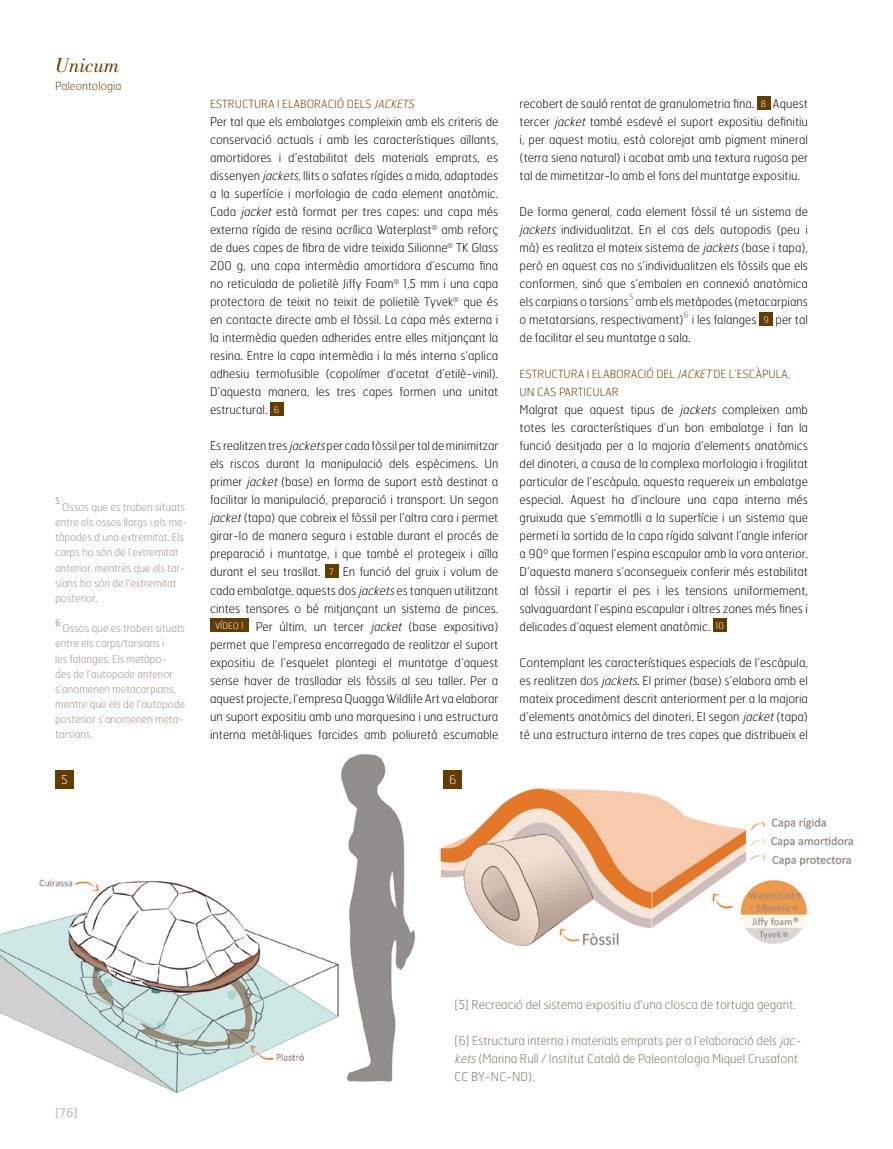
<style>
.page{position:relative;width:893px;height:1149px;background:#fff}
.page>*{position:absolute;margin:0;border:0;box-sizing:border-box;transform-origin:0 0}
.t1{font:italic 21px "Bodoni Std";color:#643c00}
.t2{font:100 12.15px/18px "Hermes";color:#80715d}
.t3{font:100 12px/18px "Hermes";color:#000;text-align:justify}
.t4{font:12px "Hermes";color:#c6c6c6}
.t5{font:100 12px "Hermes";color:#fff}
.t6{font:100 11.25px/18px "Hermes";color:#643c00}
.t7{font:100 10.65px/15.1px "Hermes";color:#998e7d}
.t8{font:8.7px "Hermes";color:#b3aa9e}
.s1{font-style:italic}
.s2{font-size:9px;color:#fff}
</style>
<div class="page">
<img style="left:440px;top:788px;width:414px;height:158px">
<img style="left:0;top:753px;width:415px;height:340px">
<div style="left:55px;top:769px;width:19px;height:19px;background:#643c00"></div>
<div style="left:443px;top:769px;width:19px;height:19px;background:#643c00"></div>
<div style="left:270px;top:402px;width:13px;height:14px;background:#643c00"></div>
<div style="left:325px;top:564px;width:13px;height:14px;background:#643c00"></div>
<div style="left:210px;top:618px;width:39px;height:14px;background:#643c00"></div>
<div style="left:757px;top:96px;width:13px;height:14px;background:#643c00"></div>
<div style="left:759px;top:312px;width:14px;height:14px;background:#643c00"></div>
<div style="left:713px;top:618px;width:13px;height:14px;background:#643c00"></div>
<h1 class="t1" style="left:55px;top:53px;width:66px">Unicum</h1>
<p class="t6" style="left:55px;top:77px;width:68px">Paleontologia</p>
<p class="t8" style="left:55px;top:495px;width:7px">5</p>
<p class="t7" style="left:55px;top:499px;width:134px;text-indent:7px">Ossos que es troben situats entre els ossos llargs i els me&shy;tàpodes d’una extremitat. Els carps ho són de l’extremitat anterior, mentres que els tar&shy;sians ho són de l’extremitat posterior.</p>
<p class="t8" style="left:55px;top:617px;width:7px">6</p>
<p class="t7" style="left:55px;top:620px;width:131px;text-indent:7px">Ossos que es troben situats entre els carps/tarsians i<br>les falanges. Els metàpo&shy;des de l’autopode anterior s’anomenen metacarpians, mentre que els de l’autopode posterior s’anomenen meta&shy;tarsians.</p>
<p class="t6" style="left:210px;top:95px;width:209px">ESTRUCTURA I ELABORACIÓ DELS <span class="s1">JACKETS</span></p>
<p class="t3" style="left:210px;top:112px;width:290px">Per tal que els embalatges compleixin amb els criteris de conservació actuals i amb les característiques aïllants, amortidores i d’estabilitat dels materials emprats, es dissenyen <span class="s1">jackets</span>, llits o safates rígides a mida, adaptades a la superfície i morfologia de cada element anatòmic.<br>Cada <span class="s1">jacket</span> està format per tres capes: una capa més externa rígida de resina acrílica Waterplast<sup>®</sup> amb reforç de dues capes de fibra de vidre teixida Silionne<sup>®</sup> TK Glass 200 g, una capa intermèdia amortidora d’escuma fina no reticulada de polietilè Jiffy Foam<sup>®</sup> 1,5 mm i una capa protectora de teixit no teixit de polietilè Tyvek<sup>®</sup> que és en contacte directe amb el fòssil. La capa més externa i la intermèdia queden adherides entre elles mitjançant la resina. Entre la capa intermèdia i la més interna s’aplica adhesiu termofusible (copolímer d’acetat d’etilè-vinil).<br>D’aquesta manera, les tres capes formen una unitat estructural. <span class="s2">6</span></p>
<p class="t3" style="left:210px;top:436px;width:290px;text-align:center">Es realitzen tres <span class="s1">jackets</span>per cada fòssil per tal de minimitzar els riscos durant la manipulació dels espècimens. Un primer <span class="s1">jacket</span> (base) en forma de suport està destinat a facilitar la manipulació, preparació i transport. Un segon <span class="s1">jacket</span>(tapa) que cobreix el fòssil per l’altra cara i permet girar-lo de manera segura i estable durant el procés de preparació i muntatge, i que també el protegeix i aïlla durant el seu trasllat. <span class="s2">7</span> En funció del gruix i volum de cada embalatge, aquests dos <span class="s1">jackets</span>es tanquen utilitzant cintes tensores o bé mitjançant un sistema de pinces.<br><span class="s2">VÍDEO 1</span> Per últim, un tercer <span class="s1">jacket</span> (base expositiva) permet que l’empresa encarregada de realitzar el suport expositiu de l’esquelet plantegi el muntatge d’aquest sense haver de traslladar els fòssils al seu taller. Per a aquest projecte, l’empresa Quagga Wildlife Art va elaborar un suport expositiu amb una marquesina i una estructura interna metàl·liques farcides amb poliuretà escumable</p>
<p class="t5" style="left:61px;top:771px;width:8px">5</p>
<p class="t5" style="left:449px;top:771px;width:9px">6</p>
<p class="t3" style="left:520px;top:94px;width:290px">recobert de sauló rentat de granulometria fina. <span class="s2">8</span> Aquest tercer <span class="s1">jacket</span> també esdevé el suport expositiu definitiu i, per aquest motiu, està colorejat amb pigment mineral (terra siena natural) i acabat amb una textura rugosa per tal de mimetitzar-lo amb el fons del muntatge expositiu.</p>
<p class="t3" style="left:520px;top:202px;width:290px">De forma general, cada element fòssil té un sistema de <span class="s1">jackets</span> individualitzat. En el cas dels autopodis (peu i mà) es realitza el mateix sistema de <span class="s1">jackets</span>(base i tapa), però en aquest cas no s’individualitzen els fòssils que els conformen, sinó que s’embalen en connexió anatòmica els carpians o tarsians</p>
<p class="t8" style="left:629px;top:291px;width:7px">5</p>
<p class="t3" style="left:520px;top:292px;width:290px;text-indent:116px">amb els metàpodes (metacarpians o metatarsians, respectivament)</p>
<p class="t8" style="left:683px;top:309px;width:7px">6</p>
<p class="t3" style="left:692px;top:310px;width:118px">i les falanges <span class="s2">9</span> per tal</p>
<p class="t3" style="left:520px;top:328px;width:173px">de facilitar el seu muntatge a sala.</p>
<p class="t6" style="left:520px;top:365px;width:272px">ESTRUCTURA I ELABORACIÓ DEL <span class="s1">JACKET</span> DE L’ESCÀPULA,<br>UN CAS PARTICULAR</p>
<p class="t3" style="left:520px;top:400px;width:290px">Malgrat que aquest tipus de <span class="s1">jackets</span> compleixen amb totes les característiques d’un bon embalatge i fan la funció desitjada per a la majoria d’elements anatòmics del dinoteri, a causa de la complexa morfologia i fragilitat particular de l’escàpula, aquesta requereix un embalatge especial. Aquest ha d’incloure una capa interna més gruixuda que s’emmotlli a la superfície i un sistema que permeti la sortida de la capa rígida salvant l’angle inferior a 90º que formen l’espina escapular amb la vora anterior.<br>D’aquesta manera s’aconsegueix conferir més estabilitat al fòssil i repartir el pes i les tensions uniformement, salvaguardant l’espina escapular i altres zones més fines i delicades d’aquest element anatòmic. <span class="s2">10</span></p>
<p class="t3" style="left:520px;top:652px;width:290px">Contemplant les característiques especials de l’escàpula, es realitzen dos <span class="s1">jackets</span>. El primer (base) s’elabora amb el mateix procediment descrit anteriorment per a la majoria d’elements anatòmics del dinoteri. El segon <span class="s1">jacket</span>(tapa) té una estructura interna de tres capes que distribueix el</p>
<p class="t4" style="left:55px;top:1104px;width:24px">[76]</p>
<p class="t2" style="left:455px;top:994px;width:343px">[5] Recreació del sistema expositiu d’una closca de tortuga gegant.</p>
<p class="t2" style="left:455px;top:1030px;width:351px">[6] Estructura interna i materials emprats per a l’elaboració dels <span class="s1">jac&shy;kets</span>(Marina Rull / Institut Català de Paleontologia Miquel Crusafont<br>CC BY-NC-ND).</p>
</div>
